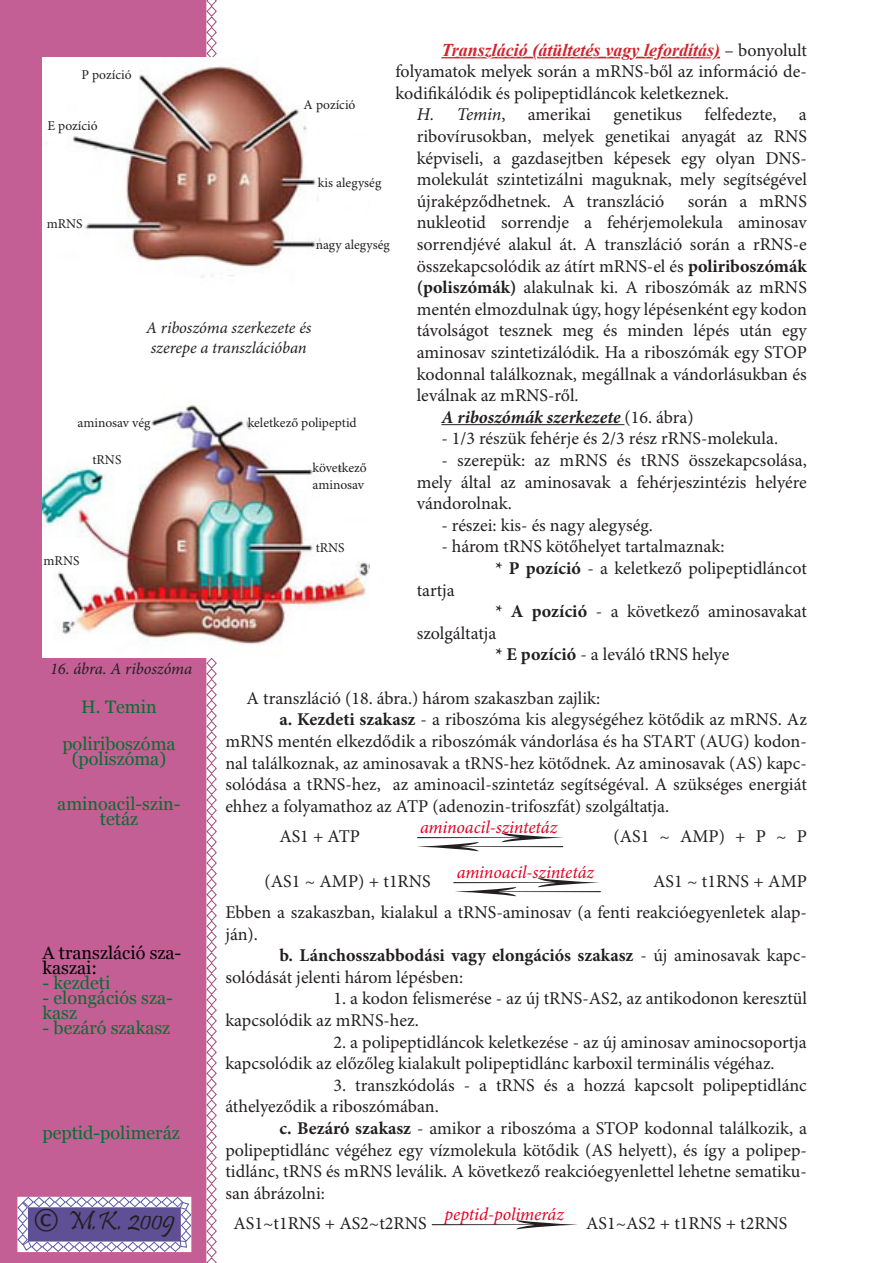
<style>
.page{position:relative;width:893px;height:1263px;background:#fff}
.page>*{position:absolute;margin:0;border:0;box-sizing:border-box;transform-origin:0 0}
.t1{font:27px "Pristina";color:#231f20}
.t2{font:27px "Minion Pro";color:#231f20}
.t3{font:18px/21.6px "Minion Pro";color:#231f20}
.t4{font:18px/15px "Georgia";color:#096d2f;text-align:center}
.t5{font:italic 18px "Minion Pro";letter-spacing:-.005em;color:#e40023}
.t6{font:italic 700 18px "Times New Roman";color:#d1232a}
.t7{font:italic 700 18px "Minion Pro";color:#231f20}
.t8{font:18px/15px "Georgia";color:#000}
.t9{font:18px "Minion Pro";color:#231f20;scale:10 1}
.t10{font:italic 16.5px/19.8px "Minion Pro";letter-spacing:-.005em;color:#231f20}
.t11{font:13.5px/16.2px "Minion Pro";color:#231f20}
.s1{font-family:"Minion Pro";font-weight:400;font-style:normal;color:#231f20}
.s2{font-style:italic}
.s3{font-weight:700}
.s4{font-weight:400;font-style:normal}
.s5{font-family:"Tahoma"}
</style>
<div class="page">
<div style="left:0;top:0;width:206px;height:1263px;background:#c35f94"></div>
<svg style="left:206px;top:0;width:11px;height:1263px"></svg>
<hr style="left:441px;top:424px;width:183px;height:1px;background:#231f20">
<svg style="left:441px;top:56px;width:280px;height:3px"></svg>
<img style="left:43px;top:58px;width:327px;height:599px">
<svg style="left:17px;top:1196px;width:175px;height:57px"></svg>
<p class="t6" style="left:441px;top:37px;width:367px">Transzláció (átültetés vagy lefordítás) <span class="s1">– bonyolult</span></p>
<p class="t3" style="left:395px;top:61px;width:413px">folyamatok melyek során a mRNS-ből az információ de&shy;kodifikálódik és polipeptidláncok keletkeznek.</p>
<p class="t3" style="left:417px;top:105px;width:392px;text-align:justify"><span class="s2">H. Temin</span>, amerikai genetikus felfedezte, a ribovírusokban, melyek genetikai anyagát az RNS képviseli, a gazdasejtben képesek egy olyan DNS&shy;molekulát szintetizálni maguknak, mely segítségével újraképződhetnek. A transzláció</p>
<p class="t11" style="left:81px;top:67px;width:52px">P pozíció</p>
<p class="t11" style="left:47px;top:118px;width:52px">E pozíció</p>
<p class="t11" style="left:304px;top:97px;width:53px">A pozíció</p>
<p class="t11" style="left:318px;top:175px;width:65px">kis alegység</p>
<p class="t3" style="left:688px;top:191px;width:121px">során a mRNS</p>
<p class="t3" style="left:417px;top:213px;width:392px">nukleotid sorrendje a fehérjemolekula aminosav</p>
<p class="t3" style="left:417px;top:234px;width:392px">sorrendjévé alakul át. A transzláció során a rRNS-e</p>
<p class="t3" style="left:417px;top:256px;width:392px">összekapcsolódik az átírt mRNS-el és <span class="s3">poliriboszómák</span></p>
<p class="t3" style="left:417px;top:277px;width:392px"><span class="s3">(poliszómák)</span> alakulnak ki. A riboszómák az mRNS</p>
<p class="t3" style="left:417px;top:299px;width:392px">mentén elmozdulnak úgy, hogy lépésenként egy kodon</p>
<p class="t3" style="left:417px;top:321px;width:392px">távolságot tesznek meg és minden lépés után egy</p>
<p class="t3" style="left:417px;top:342px;width:392px">aminosav szintetizálódik. Ha a riboszómák egy STOP</p>
<p class="t3" style="left:417px;top:364px;width:392px">kodonnal találkoznak, megállnak a vándorlásukban és</p>
<p class="t3" style="left:417px;top:385px;width:163px">leválnak az mRNS-ről.</p>
<p class="t7" style="left:441px;top:406px;width:254px">A riboszómák szerkezete <span class="s4">(16. ábra)</span></p>
<p class="t3" style="left:441px;top:429px;width:338px">- 1/3 részük fehérje és 2/3 rész rRNS-molekula.</p>
<p class="t3" style="left:417px;top:450px;width:392px;text-align:justify;text-indent:25px">- szerepük: az mRNS és tRNS összekapcsolása, mely által az aminosavak a fehérjeszintézis helyére vándorolnak.</p>
<p class="t3" style="left:441px;top:515px;width:213px">- részei: kis- és nagy alegység.</p>
<p class="t3" style="left:441px;top:537px;width:285px">- három tRNS kötőhelyet tartalmaznak:</p>
<p class="t3" style="left:495px;top:558px;width:313px"><span class="s3">* P pozíció</span> - a keletkező polipeptidláncot</p>
<p class="t3" style="left:417px;top:580px;width:40px">tartja</p>
<p class="t3" style="left:495px;top:601px;width:313px"><span class="s3">* A pozíció</span> - a következő aminosavakat</p>
<p class="t3" style="left:417px;top:623px;width:81px">szolgáltatja</p>
<p class="t3" style="left:495px;top:645px;width:235px"><span class="s3">* E pozíció</span> - a leváló tRNS helye</p>
<p class="t3" style="left:247px;top:688px;width:355px">A transzláció (18. ábra.) három szakaszban zajlik:</p>
<p class="t3" style="left:279px;top:709px;width:529px"><span class="s3">a. Kezdeti szakasz</span> - a riboszóma kis alegységéhez kötődik az mRNS. Az</p>
<p class="t3" style="left:225px;top:731px;width:583px">mRNS mentén elkezdődik a riboszómák vándorlása és ha START (AUG) kodon-</p>
<p class="t3" style="left:225px;top:753px;width:583px">nal találkoznak, az aminosavak a tRNS-hez kötődnek. Az aminosavak (AS) kapc-</p>
<p class="t3" style="left:225px;top:774px;width:583px">solódása a tRNS-hez, az aminoacil-szintetáz segítségéval. A szükséges energiát</p>
<p class="t3" style="left:225px;top:796px;width:445px">ehhez a folyamathoz az ATP (adenozin-trifoszfát) szolgáltatja.</p>
<p class="t5" style="left:420px;top:817px;width:139px">aminoacil-szintetáz</p>
<p class="t3" style="left:279px;top:826px;width:82px">AS1 + ATP</p>
<p class="t9" style="left:412px;top:826px;width:17px">→</p>
<p class="t3" style="left:614px;top:826px;width:195px">(AS1 ~ AMP) + P ~ P</p>
<p class="t9" style="left:412px;top:835px;width:17px">←</p>
<p class="t5" style="left:457px;top:862px;width:139px">aminoacil-szintetáz</p>
<p class="t11" style="left:47px;top:216px;width:37px">mRNS</p>
<p class="t11" style="left:316px;top:237px;width:76px">nagy alegység</p>
<p class="t10" style="left:146px;top:319px;width:167px">A riboszóma szerkezete és szerepe a transzlációban</p>
<p class="t11" style="left:248px;top:415px;width:111px">keletkező polipeptid</p>
<p class="t11" style="left:313px;top:461px;width:56px">következő aminosav</p>
<p class="t11" style="left:78px;top:415px;width:74px">aminosav vég</p>
<p class="t11" style="left:92px;top:452px;width:30px">tRNS</p>
<p class="t11" style="left:316px;top:540px;width:30px">tRNS</p>
<p class="t11" style="left:44px;top:553px;width:37px">mRNS</p>
<p class="t10" style="left:50px;top:659px;width:144px">16. ábra. A riboszóma</p>
<p class="t4" style="left:62px;top:689px;width:115px;line-height:36.6px">H. Temin poliriboszóma</p>
<p class="t4" style="left:72px;top:751px;width:96px">(poliszóma)</p>
<p class="t4" style="left:57px;top:796px;width:125px">aminoacil-szin&shy;tetáz</p>
<p class="t3" style="left:265px;top:871px;width:343px">(AS1 ~ AMP) + t1RNS →</p>
<p class="t3" style="left:225px;top:867px;width:583px;line-height:30.6px;text-align:right">AS1 ~ t1RNS + AMP<br>Ebben a szakaszban, kialakul a tRNS-aminosav (a fenti reakcióegyenletek alap-</p>
<p class="t9" style="left:450px;top:880px;width:17px">←</p>
<p class="t8" style="left:43px;top:945px;width:140px">A transzláció sza&shy;kaszai:</p>
<p class="t4" style="left:43px;top:975px;width:69px">- kezdeti</p>
<p class="t4" style="left:43px;top:990px;width:132px;text-align:left">- elongációs sza&shy;kasz</p>
<p class="t4" style="left:43px;top:1020px;width:129px">- bezáró szakasz</p>
<p class="t4" style="left:43px;top:1125px;width:139px">peptid-polimeráz</p>
<h1 class="t1" style="left:34px;top:1206px;width:143px"><span class="s5">©</span> M.K. 2009</h1>
<h1 class="t2" style="left:51px;top:1209px;width:27px">14</h1>
<p class="t3" style="left:225px;top:924px;width:34px">ján).</p>
<p class="t3" style="left:225px;top:945px;width:583px;text-indent:54px"><span class="s3">b. Lánchosszabbodási vagy elongációs szakasz</span> - új aminosavak kapc&shy;solódását jelenti három lépésben:</p>
<p class="t3" style="left:225px;top:988px;width:583px;text-indent:108px">1. a kodon felismerése - az új tRNS-AS2, az antikodonon keresztül kapcsolódik az mRNS-hez.</p>
<p class="t3" style="left:225px;top:1032px;width:583px;text-indent:108px">2. a polipeptidláncok keletkezése - az új aminosav aminocsoportja kapcsolódik az előzőleg kialakult polipeptidlánc karboxil terminális végéhaz.</p>
<p class="t3" style="left:225px;top:1075px;width:583px;text-indent:108px">3. transzkódolás - a tRNS és a hozzá kapcsolt polipeptidlánc áthelyeződik a riboszómában.</p>
<p class="t3" style="left:225px;top:1118px;width:583px;text-align:justify;text-indent:54px"><span class="s3">c. Bezáró szakasz</span> - amikor a riboszóma a STOP kodonnal találkozik, a polipeptidlánc végéhez egy vízmolekula kötődik (AS helyett), és így a polipep&shy;tidlánc, tRNS és mRNS leválik. A következő reakcióegyenlettel lehetne sematiku&shy;san ábrázolni:</p>
<p class="t5" style="left:445px;top:1204px;width:121px">peptid-polimeráz</p>
<p class="t3" style="left:234px;top:1213px;width:555px">AS1~t1RNS + AS2~t2RNS→AS1~AS2 + t1RNS + t2RNS</p>
</div>
